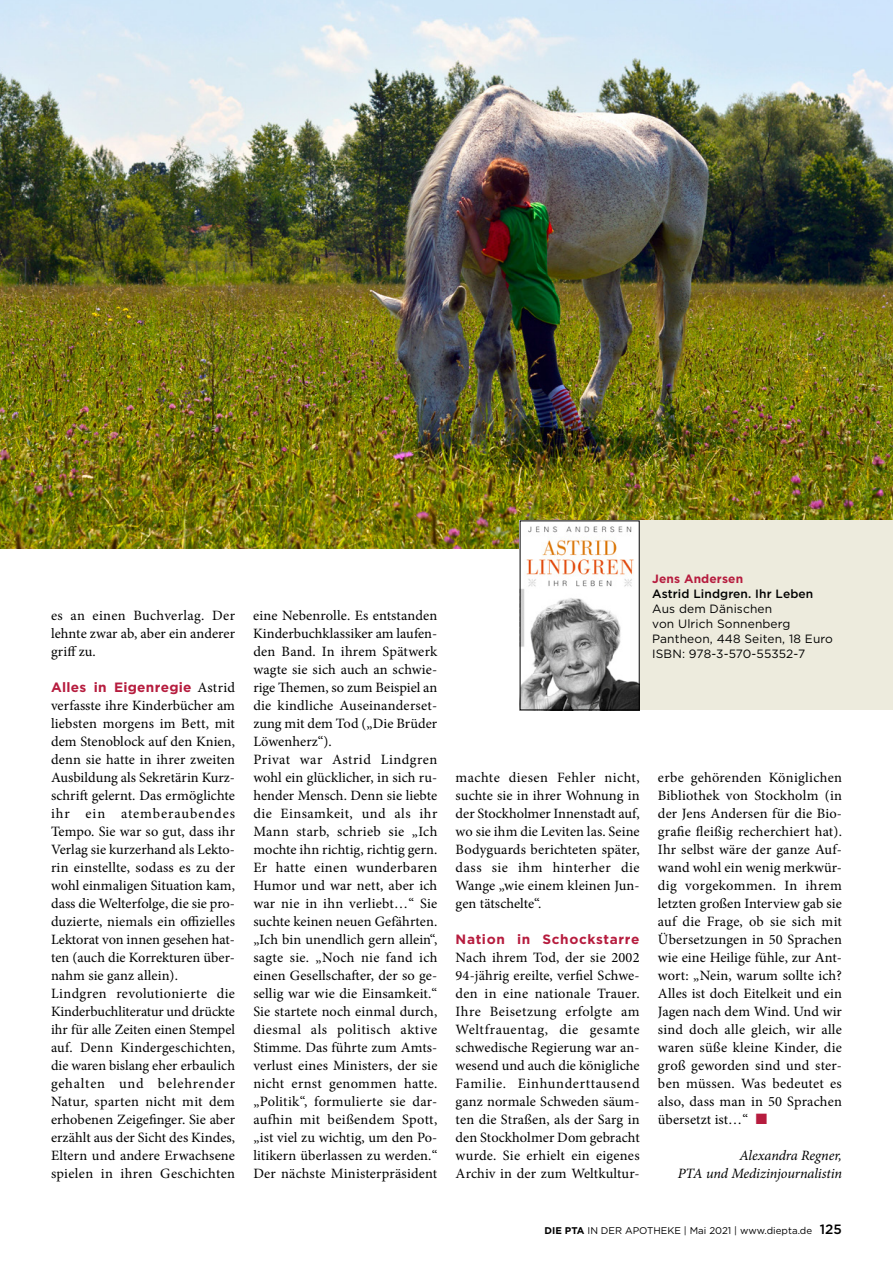
<style>
.page{position:relative;width:893px;height:1263px;background:#fff}
.page>*{position:absolute;margin:0;border:0;box-sizing:border-box;transform-origin:0 0}
.t1{font:14.25px/18px "Minion Pro";letter-spacing:.01em;color:#000;text-align:justify}
.t2{font:italic 14.25px/18px "Minion Pro";letter-spacing:-.01em;color:#000;text-align:right}
.t3{font:700 13.5px "Gotham";letter-spacing:.02em;color:#b61c3e}
.t4{font:700 13.5px "Gotham";letter-spacing:.045em;color:#b61c3e}
.t5{font:12px/15px "Gotham";letter-spacing:.01em;color:#000}
.t6{font:500 12px "Gotham";letter-spacing:.01em;color:#000}
.t7{font:700 12px "Gotham";letter-spacing:.01em;color:#b61c3e}
.t8{font:9.75px "Gotham";color:#000}
.s1{font-family:"Minion Pro";font-weight:400;font-size:14.25px;color:#000}
.s2{color:#b61c3e}
.s3{font-weight:700}
.s4{font-weight:500;font-size:13.5px}
</style>
<div class="page">
<img style="left:0;top:0;width:893px;height:548px">
<div style="left:557px;top:521px;width:336px;height:189px;background:#edebdd"></div>
<img style="left:522px;top:523px;width:115px;height:185px">
<p class="t1" style="left:51px;top:607px;width:186px">es an einen Buchverlag. Der lehnte zwar ab, aber ein anderer griff zu.</p>
<p class="t3" style="left:51px;top:678px;width:186px">Alles in Eigenregie <span class="s1">Astrid</span></p>
<p class="t1" style="left:51px;top:697px;width:186px;text-align:left">verfasste ihre Kinderbücher am liebsten morgens im Bett, mit dem Stenoblock auf den Knien, denn sie hatte in ihrer zweiten<br>Ausbildung als Sekretärin Kurz&shy;schrift gelernt. Das ermöglichte ihr ein atemberaubendes<br>Tempo. Sie war so gut, dass ihr<br>Verlag sie kurzerhand als Lekto&shy;rin einstellte, sodass es zu der wohl einmaligen Situation kam, dass die Welterfolge, die sie pro&shy;duzierte, niemals ein offizielles<br>Lektorat von innen gesehen hat&shy;ten (auch die Korrekturen über&shy;nahm sie ganz allein).<br>Lindgren revolutionierte die<br>Kinderbuchliteratur und drückte ihr für alle Zeiten einen Stempel auf. Denn Kindergeschichten, die waren bislang eher erbaulich gehalten und belehrender<br>Natur, sparten nicht mit dem erhobenen Zeigefinger. Sie aber erzählt aus der Sicht des Kindes,<br>Eltern und andere Erwachsene spielen in ihren Geschichten</p>
<p class="t1" style="left:253px;top:607px;width:186px;text-align:left">eine Nebenrolle. Es entstanden<br>Kinderbuchklassiker am laufen&shy;den Band. In ihrem Spätwerk wagte sie sich auch an schwie&shy;rige Themen, so zum Beispiel an die kindliche Auseinanderset&shy;zung mit dem Tod („Die Brüder<br>Löwenherz“).<br>Privat war Astrid Lindgren wohl ein glücklicher, in sich ru&shy;hender Mensch. Denn sie liebte die Einsamkeit, und als ihr<br>Mann starb, schrieb sie „Ich mochte ihn richtig, richtig gern.<br>Er hatte einen wunderbaren<br>Humor und war nett, aber ich war nie in ihn verliebt…“ Sie suchte keinen neuen Gefährten. „Ich bin unendlich gern allein“, sagte sie. „Noch nie fand ich einen Gesellschafter, der so ge&shy;sellig war wie die Einsamkeit.“<br>Sie startete noch einmal durch, diesmal als politisch aktive<br>Stimme. Das führte zum Amts&shy;verlust eines Ministers, der sie nicht ernst genommen hatte. „Politik“, formulierte sie dar&shy;aufhin mit beißendem Spott, „ist viel zu wichtig, um den Po&shy;litikern überlassen zu werden.“<br>Der nächste Ministerpräsident</p>
<p class="t7" style="left:652px;top:570px;width:92px">Jens Andersen</p>
<p class="t6" style="left:652px;top:586px;width:163px">Astrid Lindgren. Ihr Leben</p>
<p class="t5" style="left:652px;top:601px;width:182px">Aus dem Dänischen<br>von Ulrich Sonnenberg<br>Pantheon, 448 Seiten, 18 Euro<br>ISBN: 978-3-570-55352-7</p>
<p class="t1" style="left:456px;top:769px;width:186px">machte diesen Fehler nicht, suchte sie in ihrer Wohnung in der Stockholmer Innenstadt auf, wo sie ihm die Leviten las. Seine Bodyguards berichteten später, dass sie ihm hinterher die Wange „wie einem kleinen Jun&shy;gen tätschelte“.</p>
<p class="t4" style="left:456px;top:930px;width:185px">Nation in Schockstarre</p>
<p class="t1" style="left:456px;top:949px;width:186px">Nach ihrem Tod, der sie 2002<br>94-jährig ereilte, verfiel Schwe&shy;den in eine nationale Trauer.<br>Ihre Beisetzung erfolgte am Weltfrauentag, die gesamte schwedische Regierung war an&shy;wesend und auch die königliche Familie. Einhunderttausend ganz normale Schweden säum&shy;ten die Straßen, als der Sarg in den Stockholmer Dom gebracht wurde. Sie erhielt ein eigenes Archiv in der zum Weltkultur-</p>
<p class="t1" style="left:658px;top:769px;width:186px">erbe gehörenden Königlichen Bibliothek von Stockholm (in der Jens Andersen für die Bio&shy;grafie fleißig recherchiert hat).<br>Ihr selbst wäre der ganze Auf&shy;wand wohl ein wenig merkwür&shy;dig vorgekommen. In ihrem letzten großen Interview gab sie auf die Frage, ob sie sich mit Übersetzungen in 50 Sprachen wie eine Heilige fühle, zur Ant&shy;wort: „Nein, warum sollte ich?<br>Alles ist doch Eitelkeit und ein Jagen nach dem Wind. Und wir sind doch alle gleich, wir alle waren süße kleine Kinder, die groß geworden sind und ster&shy;ben müssen. Was bedeutet es also, dass man in 50 Sprachen übersetzt ist…“ <span class="s2">■</span></p>
<p class="t2" style="left:678px;top:1147px;width:166px">Alexandra Regner,<br>PTA und Medizinjournalistin</p>
<p class="t8" style="left:545px;top:1224px;width:299px"><span class="s3">DIE PTA</span> IN DER APOTHEKE | Mai 2021 | www.diepta.de <span class="s4">125</span></p>
</div>
